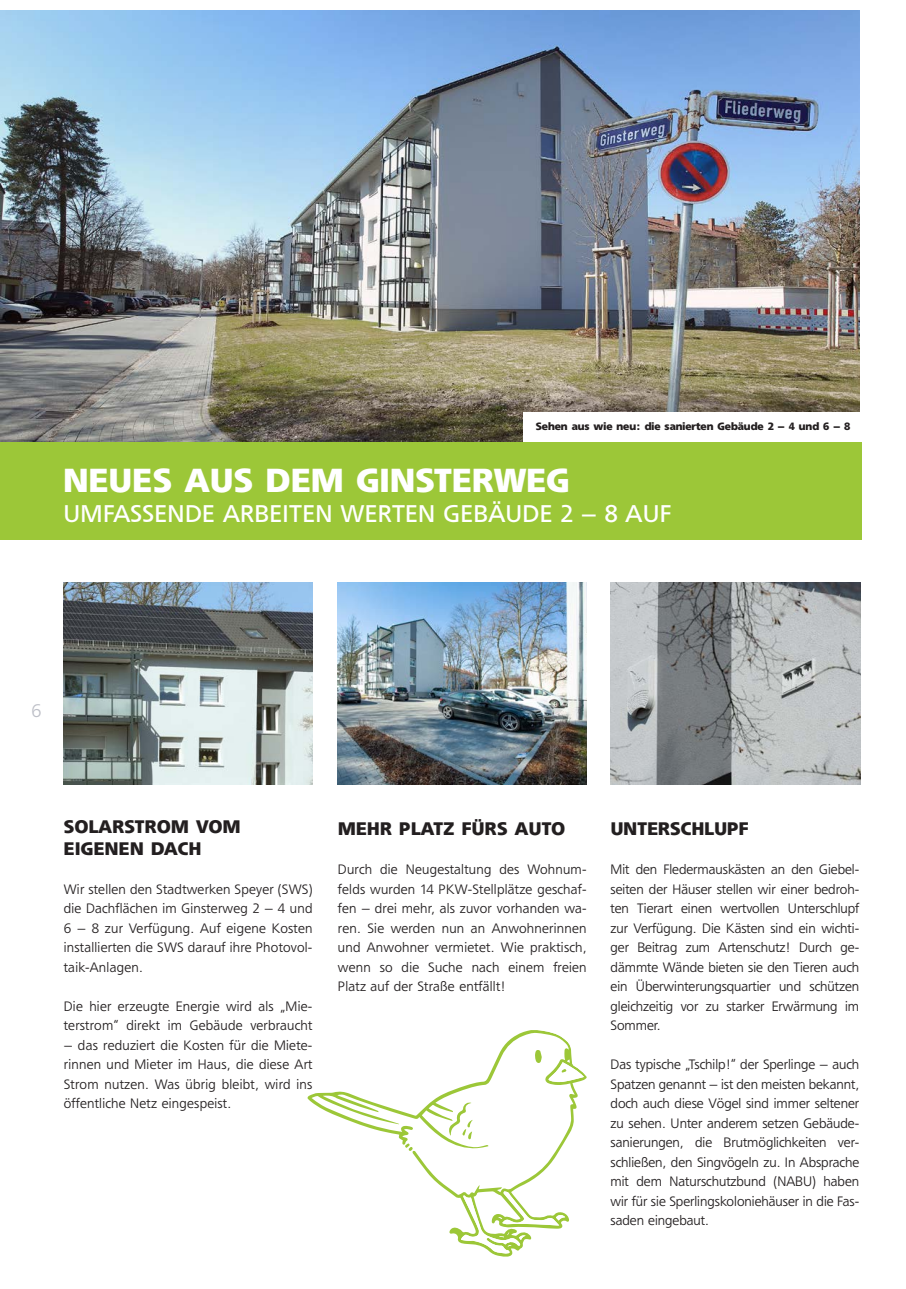
<style>
.page{position:relative;width:906px;height:1289px;background:#fff}
.page>*{position:absolute;margin:0;border:0;box-sizing:border-box;transform-origin:0 0}
.t1{font:700 33px "Freeborn SB";letter-spacing:.015em;color:#fff}
.t2{font:23.85px "Freeborn SB";letter-spacing:.015em;color:#fff}
.t3{font:700 18px/21.6px "Freeborn SB";letter-spacing:.025em;color:#231f20}
.t4{font:300 18px "Freeborn SB";color:#bdbfc7}
.t5{font:300 13.5px/19.5px "Freeborn SB";letter-spacing:.02em;color:#231f20;text-align:justify}
.t6{font:700 10.5px "Freeborn SB";color:#231f20}
</style>
<div class="page">
<img style="left:0;top:11px;width:859px;height:465px">
<div style="left:523px;top:412px;width:339px;height:31px;background:#fff"></div>
<img style="left:63px;top:582px;width:249px;height:202px">
<img style="left:337px;top:582px;width:249px;height:202px">
<img style="left:611px;top:582px;width:249px;height:202px">
<div style="left:1px;top:442px;width:861px;height:97px;background:#9cc738"></div>
<svg style="left:308px;top:1091px;width:261px;height:165px"></svg>
<svg style="left:461px;top:1191px;width:104px;height:62px"></svg>
<svg style="left:405px;top:1030px;width:181px;height:120px"></svg>
<p class="t6" style="left:536px;top:420px;width:316px">Sehen aus wie neu: die sanierten Gebäude 2 – 4 und 6 – 8</p>
<h1 class="t1" style="left:63px;top:460px;width:507px">NEUES AUS DEM GINSTERWEG</h1>
<h2 class="t2" style="left:63px;top:499px;width:609px">UMFASSENDE ARBEITEN WERTEN GEBÄUDE 2 – 8 AUF</h2>
<h3 class="t4" style="left:31px;top:700px;width:11px">6</h3>
<h3 class="t3" style="left:64px;top:815px;width:178px">SOLARSTROM VOM<br>EIGENEN DACH</h3>
<p class="t5" style="left:64px;top:879px;width:250px">Wir stellen den Stadtwerken Speyer (SWS) die Dachflächen im Ginsterweg 2 – 4 und 6 – 8 zur Verfügung. Auf eigene Kosten installierten die SWS darauf ihre Photovol&shy;taik-Anlagen.</p>
<p class="t5" style="left:64px;top:996px;width:250px">Die hier erzeugte Energie wird als „Mie&shy;terstrom“ direkt im Gebäude verbraucht</p>
<p class="t5" style="left:64px;top:1035px;width:250px">– das reduziert die Kosten für die Miete&shy;rinnen und Mieter im Haus, die diese Art Strom nutzen. Was übrig bleibt, wird ins öffentliche Netz eingespeist.</p>
<h3 class="t3" style="left:338px;top:817px;width:229px">MEHR PLATZ FÜRS AUTO</h3>
<p class="t5" style="left:338px;top:859px;width:250px">Durch die Neugestaltung des Wohnum&shy;felds wurden 14 PKW-Stellplätze geschaf&shy;fen – drei mehr, als zuvor vorhanden wa&shy;ren. Sie werden nun an Anwohnerinnen und Anwohner vermietet. Wie praktisch, wenn so die Suche nach einem freien Platz auf der Straße entfällt!</p>
<h3 class="t3" style="left:610px;top:817px;width:139px">UNTERSCHLUPF</h3>
<p class="t5" style="left:610px;top:859px;width:250px">Mit den Fledermauskästen an den Giebel&shy;seiten der Häuser stellen wir einer bedroh&shy;ten Tierart einen wertvollen Unterschlupf zur Verfügung. Die Kästen sind ein wichti&shy;ger Beitrag zum Artenschutz! Durch ge&shy;dämmte Wände bieten sie den Tieren auch ein Überwinterungsquartier und schützen gleichzeitig vor zu starker Erwärmung im Sommer.</p>
<p class="t5" style="left:610px;top:1054px;width:250px">Das typische „Tschilp!“ der Sperlinge – auch Spatzen genannt – ist den meisten bekannt, doch auch diese Vögel sind immer seltener zu sehen. Unter anderem setzen Gebäude&shy;sanierungen, die Brutmöglichkeiten ver&shy;schließen, den Singvögeln zu. In Absprache mit dem Naturschutzbund (NABU) haben wir für sie Sperlingskoloniehäuser in die Fas&shy;saden eingebaut.</p>
</div>
